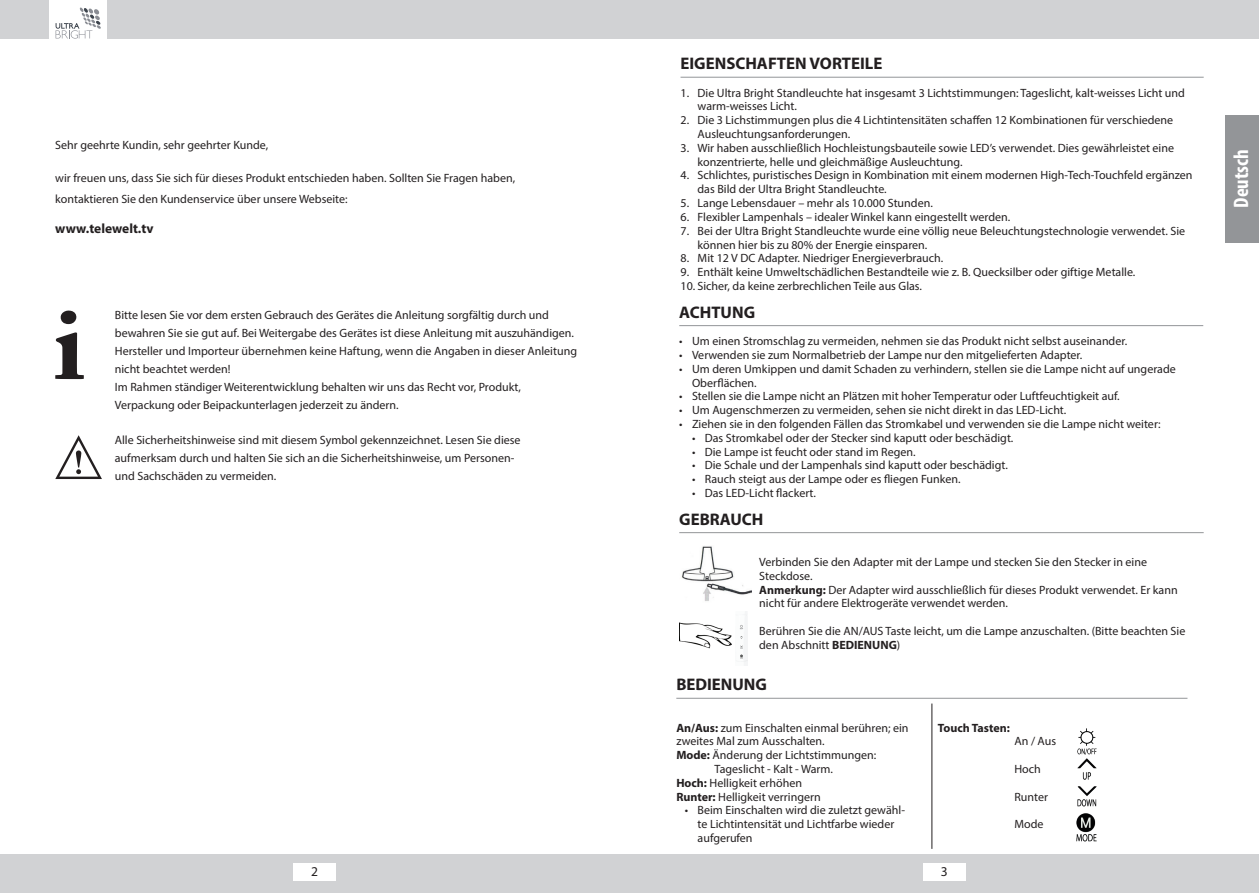
<style>
.page{position:relative;width:1259px;height:893px;background:#fff}
.page>*{position:absolute;margin:0;border:0;box-sizing:border-box;transform-origin:0 0}
.t1{font:700 condensed 21px "Myriad Pro";color:#fff}
.t2{font:700 16.8px "Myriad Pro";color:#231f20}
.t3{font:700 13.5px "Myriad Pro";color:#231f20}
.t4{font:13.5px "Myriad Pro";color:#231f20}
.t5{font:12px/13.8px "Myriad Pro";color:#231f20}
.t6{font:700 12px "Myriad Pro";color:#231f20}
.s1{font-weight:700}
</style>
<div class="page">
<div style="left:0;top:0;width:638px;height:38px;background:#d1d2d4"></div>
<div style="left:621px;top:0;width:638px;height:38px;background:#d1d2d4"></div>
<div style="left:0;top:855px;width:642px;height:38px;background:#d1d2d4"></div>
<div style="left:617px;top:855px;width:642px;height:38px;background:#d1d2d4"></div>
<div style="left:1225px;top:115px;width:34px;height:127px;background:#939598"></div>
<div style="left:293px;top:863px;width:43px;height:17px;background:#fff"></div>
<div style="left:923px;top:863px;width:42px;height:17px;background:#fff"></div>
<div style="left:49px;top:0;width:57px;height:47px;background:#fff"></div>
<svg style="left:56px;top:7px;width:45px;height:32px"></svg>
<hr style="left:680px;top:77px;width:523px;height:1px;background:#939598">
<img style="left:679px;top:611px;width:68px;height:54px">
<svg style="left:55px;top:332px;width:29px;height:47px"></svg>
<svg style="left:61px;top:310px;width:16px;height:14px"></svg>
<svg style="left:55px;top:435px;width:47px;height:44px"></svg>
<hr style="left:679px;top:325px;width:524px;height:1px;background:#939598">
<img style="left:682px;top:546px;width:69px;height:55px">
<hr style="left:679px;top:532px;width:524px;height:1px;background:#939598">
<hr style="left:931px;top:703px;width:1px;height:146px;background:#231f20">
<hr style="left:676px;top:698px;width:511px;height:1px;background:#939598">
<img style="left:1076px;top:814px;width:21px;height:28px">
<img style="left:1077px;top:786px;width:19px;height:21px">
<img style="left:1077px;top:759px;width:19px;height:20px">
<img style="left:1077px;top:728px;width:19px;height:26px">
<p class="t5" style="left:55px;top:138px;width:214px">Sehr geehrte Kundin, sehr geehrter Kunde,</p>
<p class="t5" style="left:55px;top:168px;width:461px;line-height:20.2px">wir freuen uns, dass Sie sich für dieses Produkt entschieden haben. Sollten Sie Fragen haben, kontaktieren Sie den Kundenservice über unsere Webseite:</p>
<p class="t3" style="left:55px;top:219px;width:100px">www.telewelt.tv</p>
<p class="t5" style="left:115px;top:306px;width:464px;line-height:18px">Bitte lesen Sie vor dem ersten Gebrauch des Gerätes die Anleitung sorgfältig durch und bewahren Sie sie gut auf. Bei Weitergabe des Gerätes ist diese Anleitung mit auszuhändigen.<br>Hersteller und Importeur übernehmen keine Haftung, wenn die Angaben in dieser Anleitung nicht beachtet werden!<br>Im Rahmen ständiger Weiterentwicklung behalten wir uns das Recht vor, Produkt, Verpackung oder Beipackunterlagen jederzeit zu ändern.</p>
<p class="t5" style="left:115px;top:430px;width:407px;line-height:18px">Alle Sicherheitshinweise sind mit diesem Symbol gekennzeichnet. Lesen Sie diese aufmerksam durch und halten Sie sich an die Sicherheitshinweise, um Personen&shy;und Sachschäden zu vermeiden.</p>
<h2 class="t2" style="left:680px;top:52px;width:203px">EIGENSCHAFTEN VORTEILE</h2>
<p class="t5" style="left:697px;top:86px;width:489px;text-indent:-17px">1. Die Ultra Bright Standleuchte hat insgesamt 3 Lichtstimmungen: Tageslicht, kalt-weisses Licht und warm-weisses Licht.</p>
<p class="t5" style="left:697px;top:113px;width:477px;text-indent:-17px">2. Die 3 Lichstimmungen plus die 4 Lichtintensitäten schaffen 12 Kombinationen für verschiedene<br>Ausleuchtungsanforderungen.</p>
<p class="t5" style="left:697px;top:141px;width:478px;text-indent:-17px">3. Wir haben ausschließlich Hochleistungsbauteile sowie LED’s verwendet. Dies gewährleistet eine konzentrierte, helle und gleichmäßige Ausleuchtung.</p>
<p class="t5" style="left:697px;top:168px;width:496px;text-indent:-17px">4. Schlichtes, puristisches Design in Kombination mit einem modernen High-Tech-Touchfeld ergänzen das Bild der Ultra Bright Standleuchte.</p>
<p class="t5" style="left:680px;top:196px;width:254px">5. Lange Lebensdauer – mehr als 10.000 Stunden.</p>
<p class="t5" style="left:680px;top:210px;width:331px">6. Flexibler Lampenhals – idealer Winkel kann eingestellt werden.</p>
<p class="t5" style="left:697px;top:224px;width:489px;text-indent:-17px">7. Bei der Ultra Bright Standleuchte wurde eine völlig neue Beleuchtungstechnologie verwendet. Sie können hier bis zu 80% der Energie einsparen.</p>
<p class="t5" style="left:680px;top:251px;width:264px">8. Mit 12 V DC Adapter. Niedriger Energieverbrauch.</p>
<p class="t5" style="left:680px;top:265px;width:456px">9. Enthält keine Umweltschädlichen Bestandteile wie z. B. Quecksilber oder giftige Metalle.</p>
<p class="t5" style="left:680px;top:279px;width:243px">10. Sicher, da keine zerbrechlichen Teile aus Glas.</p>
<h2 class="t2" style="left:679px;top:301px;width:77px">ACHTUNG</h2>
<p class="t5" style="left:679px;top:334px;width:449px">• Um einen Stromschlag zu vermeiden, nehmen sie das Produkt nicht selbst auseinander.</p>
<p class="t5" style="left:679px;top:348px;width:404px">• Verwenden sie zum Normalbetrieb der Lampe nur den mitgelieferten Adapter.</p>
<p class="t5" style="left:692px;top:362px;width:485px;text-indent:-13px">• Um deren Umkippen und damit Schaden zu verhindern, stellen sie die Lampe nicht auf ungerade<br>Oberflächen.</p>
<p class="t5" style="left:679px;top:389px;width:442px">• Stellen sie die Lampe nicht an Plätzen mit hoher Temperatur oder Luftfeuchtigkeit auf.</p>
<p class="t5" style="left:679px;top:403px;width:389px">• Um Augenschmerzen zu vermeiden, sehen sie nicht direkt in das LED-Licht.</p>
<p class="t5" style="left:679px;top:417px;width:483px">• Ziehen sie in den folgenden Fällen das Stromkabel und verwenden sie die Lampe nicht weiter:</p>
<p class="t5" style="left:692px;top:431px;width:323px">• Das Stromkabel oder der Stecker sind kaputt oder beschädigt.</p>
<p class="t5" style="left:692px;top:444px;width:225px">• Die Lampe ist feucht oder stand im Regen.</p>
<p class="t5" style="left:692px;top:458px;width:317px">• Die Schale und der Lampenhals sind kaputt oder beschädigt.</p>
<p class="t5" style="left:692px;top:472px;width:270px">• Rauch steigt aus der Lampe oder es fliegen Funken.</p>
<p class="t5" style="left:692px;top:486px;width:125px">• Das LED-Licht flackert.</p>
<h2 class="t2" style="left:679px;top:508px;width:86px">GEBRAUCH</h2>
<p class="t5" style="left:759px;top:555px;width:420px">Verbinden Sie den Adapter mit der Lampe und stecken Sie den Stecker in eine Steckdose.<br><span class="s1">Anmerkung:</span> Der Adapter wird ausschließlich für dieses Produkt verwendet. Er kann nicht für andere Elektrogeräte verwendet werden.</p>
<p class="t5" style="left:759px;top:624px;width:428px">Berühren Sie die AN/AUS Taste leicht, um die Lampe anzuschalten. (Bitte beachten Sie den Abschnitt <span class="s1">BEDIENUNG</span>)</p>
<h2 class="t2" style="left:676px;top:673px;width:92px">BEDIENUNG</h2>
<p class="t5" style="left:676px;top:720px;width:234px"><span class="s1">An/Aus:</span> zum Einschalten einmal berühren; ein</p>
<p class="t5" style="left:676px;top:734px;width:150px">zweites Mal zum Ausschalten.</p>
<p class="t5" style="left:676px;top:748px;width:201px"><span class="s1">Mode:</span> Änderung der Lichtstimmungen:</p>
<p class="t5" style="left:714px;top:762px;width:120px">Tageslicht - Kalt - Warm.</p>
<p class="t5" style="left:676px;top:776px;width:127px"><span class="s1">Hoch:</span> Helligkeit erhöhen</p>
<p class="t5" style="left:676px;top:789px;width:146px"><span class="s1">Runter:</span> Helligkeit verringern</p>
<p class="t5" style="left:697px;top:803px;width:209px;text-indent:-13px">• Beim Einschalten wird die zuletzt gewähl&shy;te Lichtintensität und Lichtfarbe wieder aufgerufen</p>
<p class="t6" style="left:938px;top:720px;width:74px">Touch Tasten:</p>
<p class="t5" style="left:1014px;top:734px;width:43px">An / Aus</p>
<p class="t5" style="left:1014px;top:762px;width:28px">Hoch</p>
<p class="t5" style="left:1014px;top:789px;width:35px">Runter</p>
<p class="t5" style="left:1014px;top:817px;width:31px">Mode</p>
<p class="t4" style="left:311px;top:863px;width:8px">2</p>
<p class="t4" style="left:940px;top:863px;width:8px">3</p>
<h1 class="t1" style="left:1228px;top:208px;width:60px;rotate:-90deg">Deutsch</h1>
</div>
